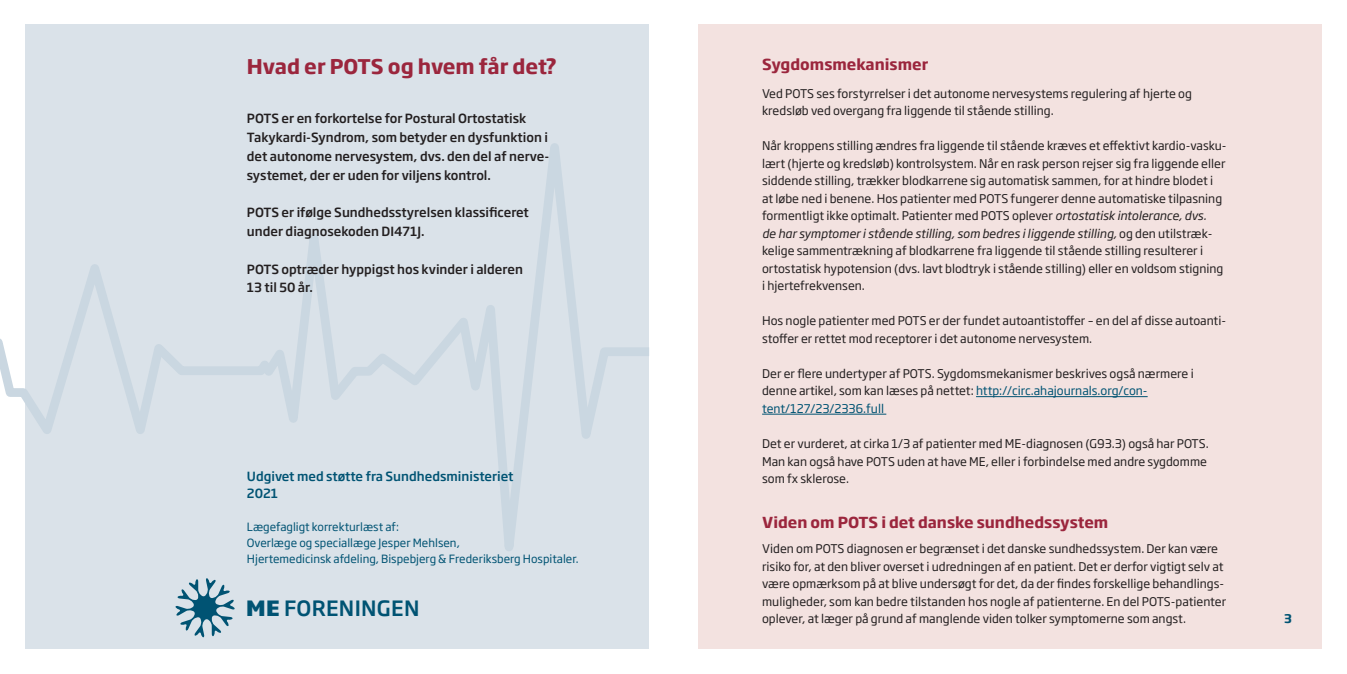
<style>
.page{position:relative;width:1347px;height:674px;background:#fff}
.page>*{position:absolute;margin:0;border:0;box-sizing:border-box;transform-origin:0 0}
.t1{font:500 20.88px "Soho Gothic Pro";letter-spacing:.015em;color:#005373}
.Underrubrik{font:700 20px "Soho Gothic Pro";color:#9b263d}
.Underrubrik-2{font:700 15px "Soho Gothic Pro";color:#9b263d}
.Brødtekst{font:500 12.5px/18.8px "Soho Gothic Pro";color:#231f20}
.Brødtekst-2{font:500 12.5px "Soho Gothic Pro";color:#005373}
.Brødtekst-3{font:11.88px/17.5px "Soho Gothic Pro";color:#231f20}
.Brødtekst-4{font:700 11.88px "Soho Gothic Pro";color:#005373}
.Brødtekst-5{font:11.25px/16.2px "Soho Gothic Pro";color:#005373}
.s1{font-style:italic}
.s2{color:#005373}
.s3{font-weight:800}
</style>
<div class="page">
<div style="left:698px;top:25px;width:624px;height:623px;background:#f3e2e0"></div>
<div style="left:25px;top:25px;width:623px;height:623px;background:#dae2e9"></div>
<hr style="left:976px;top:396px;width:171px;height:1px;background:#005373">
<hr style="left:762px;top:413px;width:124px;height:1px;background:#005373">
<svg style="left:0;top:69px;width:649px;height:569px"></svg>
<svg style="left:175px;top:577px;width:60px;height:60px"></svg>
<p class="Underrubrik" style="left:247px;top:51px;width:311px">Hvad er POTS og hvem får det?</p>
<p class="Underrubrik-2" style="left:762px;top:52px;width:168px">Sygdomsmekanismer</p>
<p class="Brødtekst-3" style="left:762px;top:84px;width:431px">Ved POTS ses forstyrrelser i det autonome nervesystems regulering af hjerte og kredsløb ved overgang fra liggende til stående stilling.</p>
<p class="Brødtekst-3" style="left:762px;top:136px;width:466px">Når kroppens stilling ændres fra liggende til stående kræves et effektivt kardio-vasku&shy;lært (hjerte og kredsløb) kontrolsystem. Når en rask person rejser sig fra liggende eller siddende stilling, trækker blodkarrene sig automatisk sammen, for at hindre blodet i at løbe ned i benene. Hos patienter med POTS fungerer denne automatiske tilpasning formentligt ikke optimalt. Patienter med POTS oplever <span class="s1">ortostatisk intolerance, dvs.<br>de har symptomer i stående stilling, som bedres i liggende stilling,</span> og den utilstræk&shy;kelige sammentrækning af blodkarrene fra liggende til stående stilling resulterer i ortostatisk hypotension (dvs. lavt blodtryk i stående stilling) eller en voldsom stigning i hjertefrekvensen.</p>
<p class="Brødtekst-3" style="left:762px;top:311px;width:465px">Hos nogle patienter med POTS er der fundet autoantistoffer – en del af disse autoanti&shy;stoffer er rettet mod receptorer i det autonome nervesystem.</p>
<p class="Brødtekst-3" style="left:762px;top:364px;width:433px">Der er flere undertyper af POTS. Sygdomsmekanismer beskrives også nærmere i denne artikel, som kan læses på nettet: <span class="s2">http://circ.ahajournals.org/con&shy;tent/127/23/2336.full</span></p>
<p class="Brødtekst-3" style="left:762px;top:434px;width:448px">Det er vurderet, at cirka 1/3 af patienter med ME-diagnosen (G93.3) også har POTS.<br>Man kan også have POTS uden at have ME, eller i forbindelse med andre sygdomme som fx sklerose.</p>
<p class="Underrubrik-2" style="left:762px;top:510px;width:348px">Viden om POTS i det danske sundhedssystem</p>
<p class="Brødtekst-3" style="left:762px;top:539px;width:465px">Viden om POTS diagnosen er begrænset i det danske sundhedssystem. Der kan være risiko for, at den bliver overset i udredningen af en patient. Det er derfor vigtigt selv at være opmærksom på at blive undersøgt for det, da der findes forskellige behandlings&shy;muligheder, som kan bedre tilstanden hos nogle af patienterne. En del POTS-patienter oplever, at læger på grund af manglende viden tolker symptomerne som angst.</p>
<p class="Brødtekst" style="left:247px;top:108px;width:304px">POTS er en forkortelse for Postural Ortostatisk Takykardi-Syndrom, som betyder en dysfunktion i det autonome nervesystem, dvs. den del af nerve&shy;systemet, der er uden for viljens kontrol.</p>
<p class="Brødtekst" style="left:247px;top:202px;width:283px">POTS er ifølge Sundhedsstyrelsen klassificeret under diagnosekoden DI471J.</p>
<p class="Brødtekst" style="left:247px;top:258px;width:277px">POTS optræder hyppigst hos kvinder i alderen<br>13 til 50 år.</p>
<p class="Brødtekst-2" style="left:247px;top:466px;width:268px">Udgivet med støtte fra Sundhedsministeriet</p>
<p class="Brødtekst-2" style="left:247px;top:483px;width:33px">2021</p>
<p class="Brødtekst-5" style="left:247px;top:517px;width:214px">Lægefagligt korrekturlæst af:<br>Overlæge og speciallæge Jesper Mehlsen,</p>
<p class="Brødtekst-5" style="left:247px;top:550px;width:333px">Hjertemedicinsk afdeling, Bispebjerg &amp; Frederiksberg Hospitaler.</p>
<p class="t1" style="left:246px;top:591px;width:175px"><span class="s3">ME</span> FORENINGEN</p>
<p class="Brødtekst-4" style="left:1284px;top:609px;width:9px">3</p>
</div>
